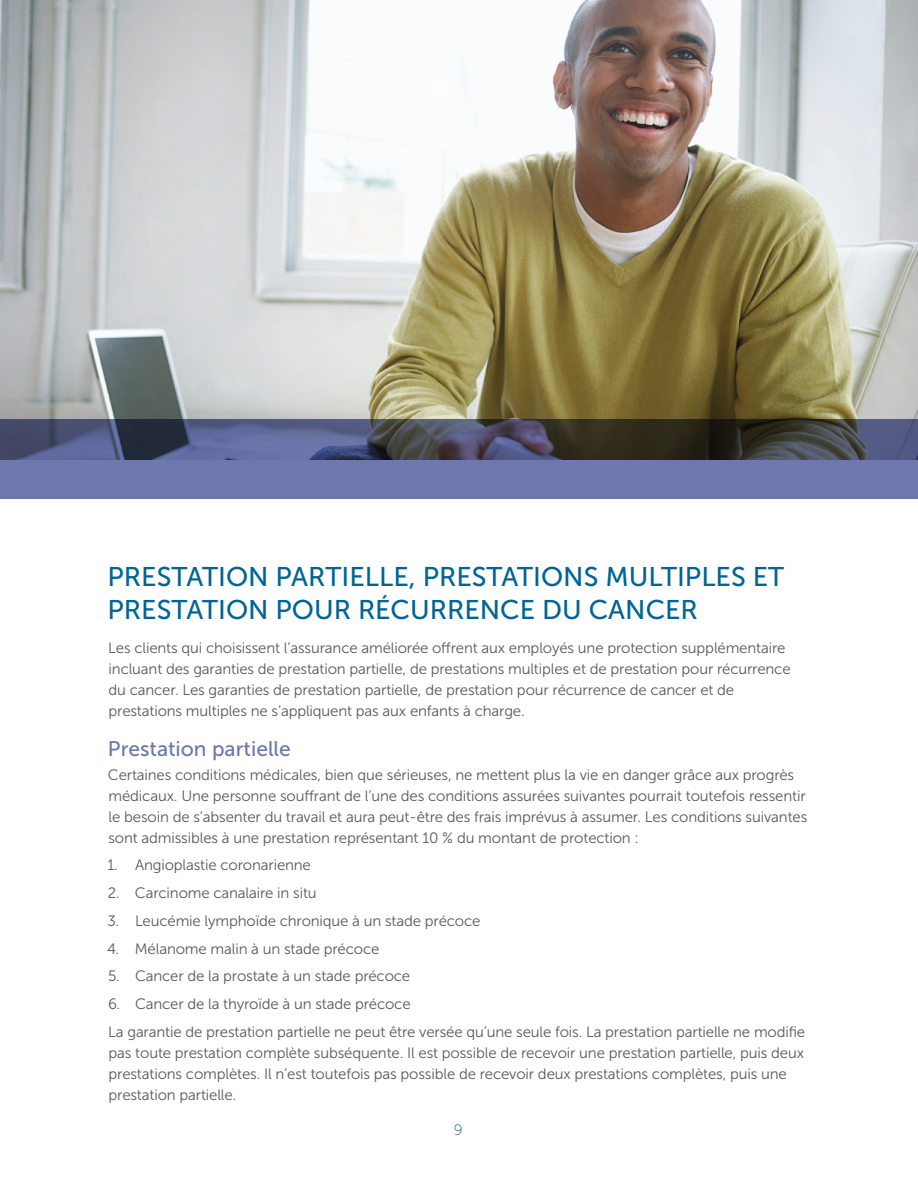
<style>
.page{position:relative;width:918px;height:1188px;background:#fff}
.page>*{position:absolute;margin:0;border:0;box-sizing:border-box;transform-origin:0 0}
.EL_Heading_4_-_18_pt{font:27px/32.4px "Museo Sans 500";color:#006594}
.EL_Heading_5_-_14_pt{font:21px "Museo Sans 500";color:#6e77ae}
.EL_Body_Text_-_10_pt{font:15px/21px "Museo Sans 300";letter-spacing:-.01em;color:#58595b}
.t1{font:15px "Museo Sans 100";color:#006594}
</style>
<div class="page">
<img style="left:0;top:0;width:918px;height:419px">
<svg style="left:0;top:419px;width:918px;height:80px;background:#585e82"></svg>
<h4 class="EL_Heading_4_-_18_pt" style="left:108px;top:561px;width:678px">PRESTATION PARTIELLE, PRESTATIONS MULTIPLES ET<br>PRESTATION POUR RÉCURRENCE DU CANCER</h4>
<p class="EL_Body_Text_-_10_pt" style="left:108px;top:638px;width:684px">Les clients qui choisissent l’assurance améliorée offrent aux employés une protection supplémentaire incluant des garanties de prestation partielle, de prestations multiples et de prestation pour récurrence du cancer. Les garanties de prestation partielle, de prestation pour récurrence de cancer et de prestations multiples ne s’appliquent pas aux enfants à charge.</p>
<h5 class="EL_Heading_5_-_14_pt" style="left:108px;top:737px;width:184px">Prestation partielle</h5>
<p class="EL_Body_Text_-_10_pt" style="left:108px;top:764px;width:701px">Certaines conditions médicales, bien que sérieuses, ne mettent plus la vie en danger grâce aux progrès médicaux. Une personne souffrant de l’une des conditions assurées suivantes pourrait toutefois ressentir le besoin de s’absenter du travail et aura peut-être des frais imprévus à assumer. Les conditions suivantes sont admissibles à une prestation représentant 10 % du montant de protection :</p>
<p class="EL_Body_Text_-_10_pt" style="left:107px;top:855px;width:205px">1. Angioplastie coronarienne</p>
<p class="EL_Body_Text_-_10_pt" style="left:108px;top:882px;width:210px">2. Carcinome canalaire in situ</p>
<p class="EL_Body_Text_-_10_pt" style="left:107px;top:910px;width:375px">3. Leucémie lymphoïde chronique à un stade précoce</p>
<p class="EL_Body_Text_-_10_pt" style="left:107px;top:938px;width:274px">4. Mélanome malin à un stade précoce</p>
<p class="EL_Body_Text_-_10_pt" style="left:108px;top:966px;width:304px">5. Cancer de la prostate à un stade précoce</p>
<p class="EL_Body_Text_-_10_pt" style="left:108px;top:993px;width:304px">6. Cancer de la thyroïde à un stade précoce</p>
<p class="EL_Body_Text_-_10_pt" style="left:108px;top:1021px;width:698px">La garantie de prestation partielle ne peut être versée qu’une seule fois. La prestation partielle ne modifie pas toute prestation complète subséquente. Il est possible de recevoir une prestation partielle, puis deux prestations complètes. Il n’est toutefois pas possible de recevoir deux prestations complètes, puis une prestation partielle.</p>
<p class="t1" style="left:454px;top:1122px;width:10px">9</p>
</div>
